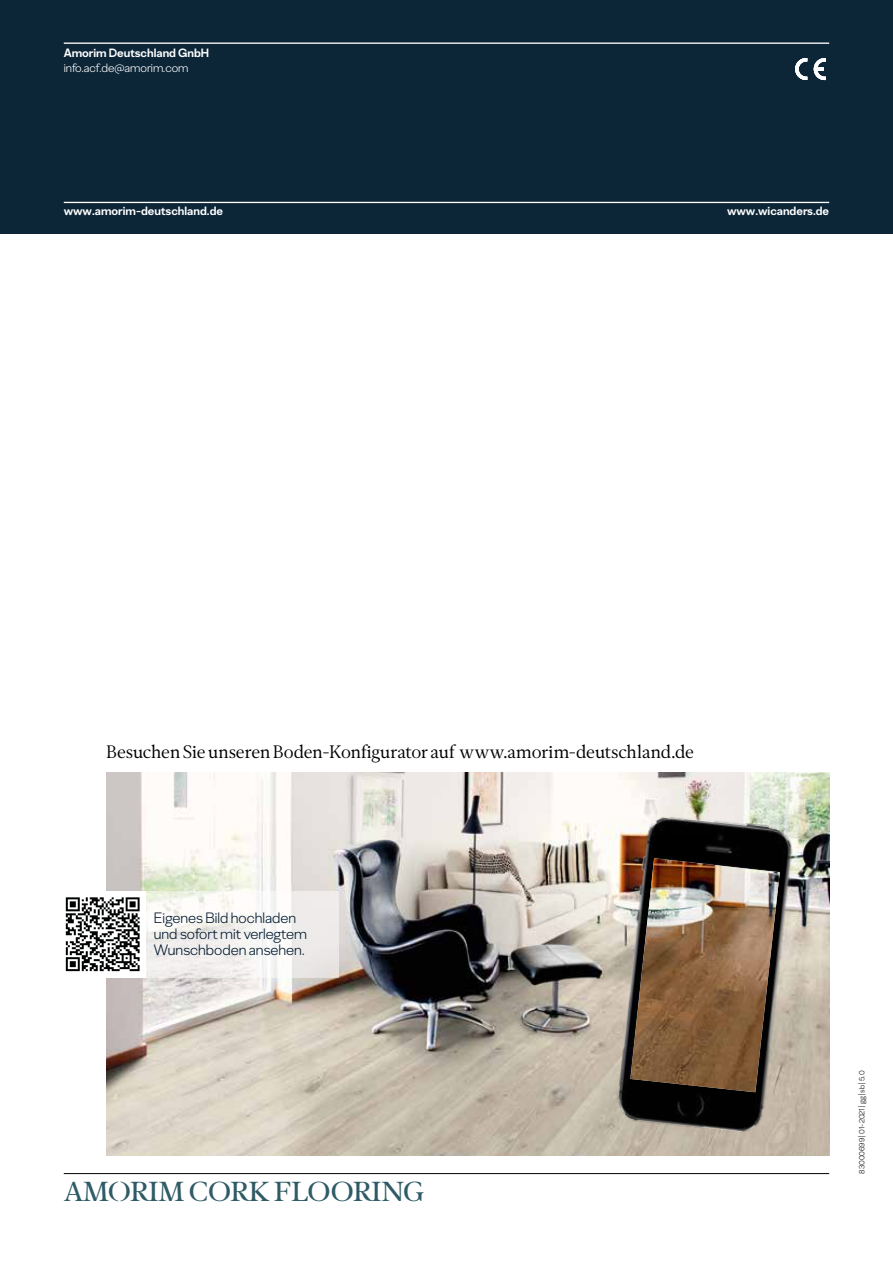
<style>
.page{position:relative;width:893px;height:1263px;background:#fff}
.page>*{position:absolute;margin:0;border:0;box-sizing:border-box;transform-origin:0 0}
.t1{font:30px "Amorim Logo";letter-spacing:-.04em;color:#2e5b65}
.t2{font:18px "Amorim Serif";color:#000}
.t3{font:300 15px/15.6px "Amorim Sans";color:#001930}
.t4{font:700 12px "Amorim Sans";color:#fff}
.t5{font:300 12px "Amorim Sans";color:#fff}
.t6{font:300 7.5px "Amorim Sans";color:#000}
</style>
<div class="page">
<hr style="left:64px;top:1173px;width:765px;height:1px;background:#000">
<img style="left:106px;top:773px;width:723px;height:383px">
<div style="left:60px;top:891px;width:86px;height:86px;background:#fff"></div>
<svg style="left:65px;top:897px;width:75px;height:75px"></svg>
<svg style="left:66px;top:897px;width:74px;height:74px"></svg>
<svg style="left:146px;top:891px;width:193px;height:86px;fill:#f2f1ee"></svg>
<img style="left:609px;top:809px;width:192px;height:332px">
<img style="left:630px;top:858px;width:150px;height:234px">
<div style="left:0;top:0;width:893px;height:234px;background:#0c2638"></div>
<hr style="left:64px;top:43px;width:765px;height:1px;background:#fff">
<hr style="left:64px;top:202px;width:765px;height:1px;background:#fff">
<svg style="left:814px;top:58px;width:12px;height:22px"></svg>
<svg style="left:795px;top:58px;width:12px;height:22px"></svg>
<p class="t4" style="left:64px;top:46px;width:147px">Amorim Deutschland GnbH</p>
<p class="t5" style="left:64px;top:60px;width:126px">info.acf.de@amorim.com</p>
<p class="t4" style="left:64px;top:203px;width:161px">www.amorim-deutschland.de</p>
<p class="t4" style="left:727px;top:203px;width:104px">www.wicanders.de</p>
<p class="t2" style="left:106px;top:740px;width:589px">Besuchen Sie unseren Boden-Konfigurator auf www.amorim-deutschland.de</p>
<p class="t3" style="left:154px;top:910px;width:155px">Eigenes Bild hochladen und sofort mit verlegtem<br>Wunschboden ansehen.</p>
<h1 class="t1" style="left:64px;top:1173px;width:362px">AMORIM CORK FLOORING</h1>
<p class="t6" style="left:857px;top:1174px;width:104px;rotate:-90deg">83000699 | 01-2021 | gg | sb | 5.0</p>
</div>
